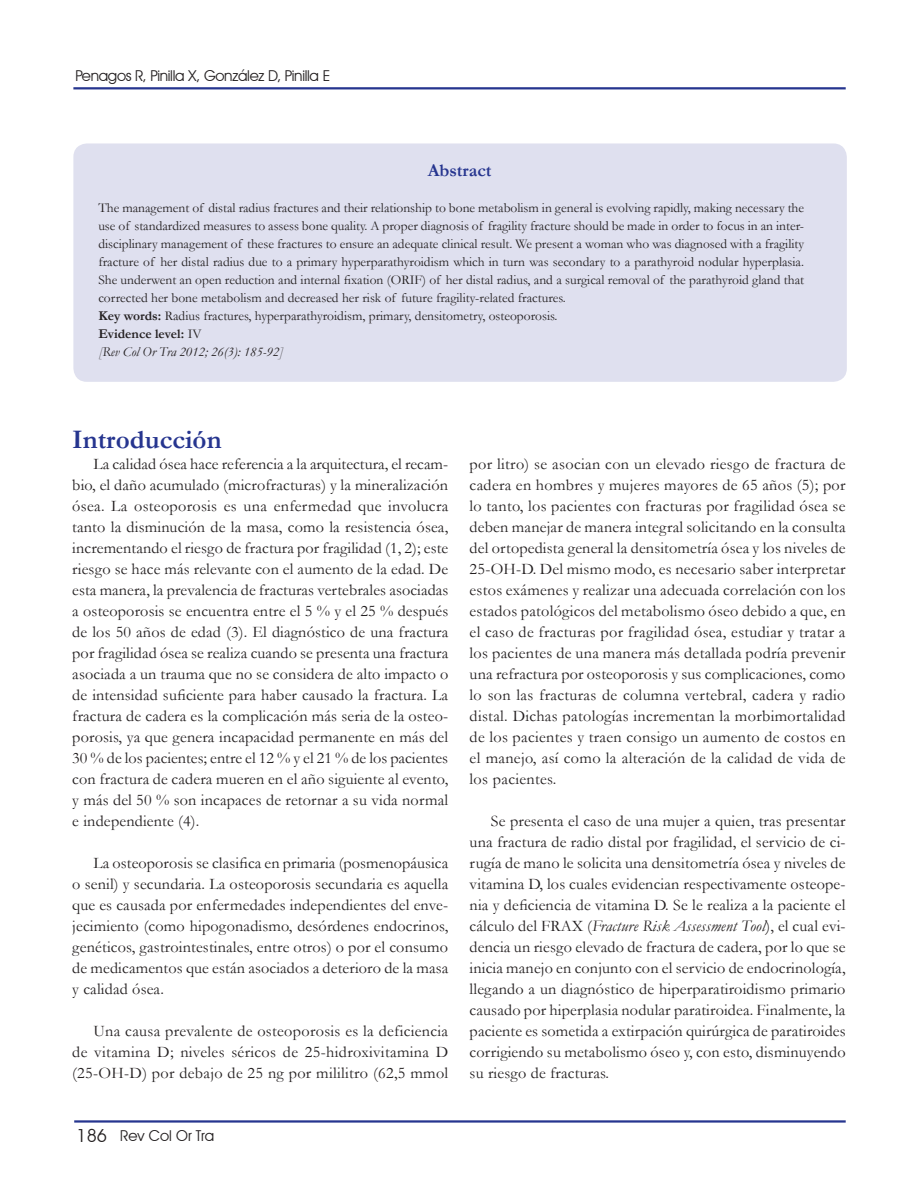
<style>
.page{position:relative;width:918px;height:1188px;background:#fff}
.page>*{position:absolute;margin:0;border:0;box-sizing:border-box;transform-origin:0 0}
.SUBTÍTULO{font:700 27px "Garamond";color:#26358f}
.TITULO_ABSTRACT{font:700 18px "Garamond";color:#26358f}
.TEXTO_CORRIDO{font:16.2px/21px "Garamond";letter-spacing:.01em;color:#231f20;text-align:justify}
.t1{font:15px "Avant Garde IT Cby BT";letter-spacing:-.02em;color:#231f20}
.t2{font:15px "Avant Garde IT Cby BT";color:#231f20}
.ABSTRACT{font:13.5px/18px "Garamond";color:#231f20;text-align:justify}
.ABSTRACT-2{font:italic 13.5px "Garamond";color:#231f20}
.ABSTRACT-3{font:700 13.5px "Garamond";color:#231f20}
.s1{font-weight:700}
.s2{font-weight:400}
.s3{font-size:18px}
.s4{font-style:italic}
</style>
<div class="page">
<hr style="left:74px;top:1120px;width:772px;height:3px;background:#26358f">
<hr style="left:73px;top:87px;width:773px;height:2px;background:#26358f">
<div style="left:73px;top:143px;width:774px;height:239px;background:#dfe0ef;border-radius:14px"></div>
<p class="t1" style="left:75px;top:66px;width:256px">Penagos R, Pinilla X, González D, Pinilla E</p>
<p class="TITULO_ABSTRACT" style="left:428px;top:158px;width:65px">Abstract</p>
<p class="ABSTRACT" style="left:98px;top:199px;width:707px">The management of distal radius fractures and their relationship to bone metabolism in general is evolving rapidly, making necessary the use of standardized measures to assess bone quality. A proper diagnosis of fragility fracture should be made in order to focus in an inter&shy;disciplinary management of these fractures to ensure an adequate clinical result. We present a woman who was diagnosed with a fragility fracture of her distal radius due to a primary hyperparathyroidism which in turn was secondary to a parathyroid nodular hyperplasia.<br>She underwent an open reduction and internal fixation (ORIF) of her distal radius, and a surgical removal of the parathyroid gland that corrected her bone metabolism and decreased her risk of future fragility-related fractures.</p>
<p class="ABSTRACT" style="left:98px;top:307px;width:461px"><span class="s1">Key words:</span> Radius fractures, hyperparathyroidism, primary, densitometry, osteoporosis.</p>
<p class="ABSTRACT-3" style="left:98px;top:325px;width:105px">Evidence level: <span class="s2">IV</span></p>
<p class="ABSTRACT-2" style="left:98px;top:343px;width:186px">[Rev Col Or Tra 2012; 26(3): 185-92]</p>
<p class="SUBTÍTULO" style="left:72px;top:421px;width:151px">Introducción</p>
<p class="TEXTO_CORRIDO" style="left:72px;top:453px;width:378px;text-indent:21px">La calidad ósea hace referencia a la arquitectura, el recam&shy;bio, el daño acumulado (microfracturas) y la mineralización ósea. La osteoporosis es una enfermedad que involucra tanto la disminución de la masa, como la resistencia ósea, incrementando el riesgo de fractura por fragilidad (1, 2); este riesgo se hace más relevante con el aumento de la edad. De esta manera, la prevalencia de fracturas vertebrales asociadas a osteoporosis se encuentra entre el 5 % y el 25 % después de los 50 años de edad (3). El diagnóstico de una fractura por fragilidad ósea se realiza cuando se presenta una fractura asociada a un trauma que no se considera de alto impacto o de intensidad suficiente para haber causado la fractura. La fractura de cadera es la complicación más seria de la osteo&shy;porosis, ya que genera incapacidad permanente en más del 30 % de los pacientes; entre el 12 % y el 21 % de los pacientes con fractura de cadera mueren en el año siguiente al evento, y más del 50 % son incapaces de retornar a su vida normal e independiente (4).</p>
<p class="TEXTO_CORRIDO" style="left:72px;top:852px;width:378px;text-indent:21px">La osteoporosis se clasifica en primaria (posmenopáusica o senil) y secundaria. La osteoporosis secundaria es aquella que es causada por enfermedades independientes del enve&shy;jecimiento (como hipogonadismo, desórdenes endocrinos, genéticos, gastrointestinales, entre otros) o por el consumo de medicamentos que están asociados a deterioro de la masa y calidad ósea.</p>
<p class="TEXTO_CORRIDO" style="left:72px;top:1020px;width:378px;text-indent:21px">Una causa prevalente de osteoporosis es la deficiencia de vitamina D; niveles séricos de 25-hidroxivitamina D (25-OH-D) por debajo de 25 ng por mililitro (62,5 mmol</p>
<p class="t2" style="left:77px;top:1127px;width:139px"><span class="s3">186</span> Rev Col Or Tra</p>
<p class="TEXTO_CORRIDO" style="left:470px;top:453px;width:378px">por litro) se asocian con un elevado riesgo de fractura de cadera en hombres y mujeres mayores de 65 años (5); por lo tanto, los pacientes con fracturas por fragilidad ósea se deben manejar de manera integral solicitando en la consulta del ortopedista general la densitometría ósea y los niveles de 25-OH-D. Del mismo modo, es necesario saber interpretar estos exámenes y realizar una adecuada correlación con los estados patológicos del metabolismo óseo debido a que, en el caso de fracturas por fragilidad ósea, estudiar y tratar a los pacientes de una manera más detallada podría prevenir una refractura por osteoporosis y sus complicaciones, como lo son las fracturas de columna vertebral, cadera y radio distal. Dichas patologías incrementan la morbimortalidad de los pacientes y traen consigo un aumento de costos en el manejo, así como la alteración de la calidad de vida de los pacientes.</p>
<p class="TEXTO_CORRIDO" style="left:470px;top:810px;width:378px;text-indent:21px">Se presenta el caso de una mujer a quien, tras presentar una fractura de radio distal por fragilidad, el servicio de ci&shy;rugía de mano le solicita una densitometría ósea y niveles de vitamina D, los cuales evidencian respectivamente osteope&shy;nia y deficiencia de vitamina D. Se le realiza a la paciente el cálculo del FRAX (<span class="s4">Fracture Risk Assessment Tool</span>), el cual evi&shy;dencia un riesgo elevado de fractura de cadera, por lo que se inicia manejo en conjunto con el servicio de endocrinología, llegando a un diagnóstico de hiperparatiroidismo primario causado por hiperplasia nodular paratiroidea. Finalmente, la paciente es sometida a extirpación quirúrgica de paratiroides corrigiendo su metabolismo óseo y, con esto, disminuyendo su riesgo de fracturas.</p>
</div>
